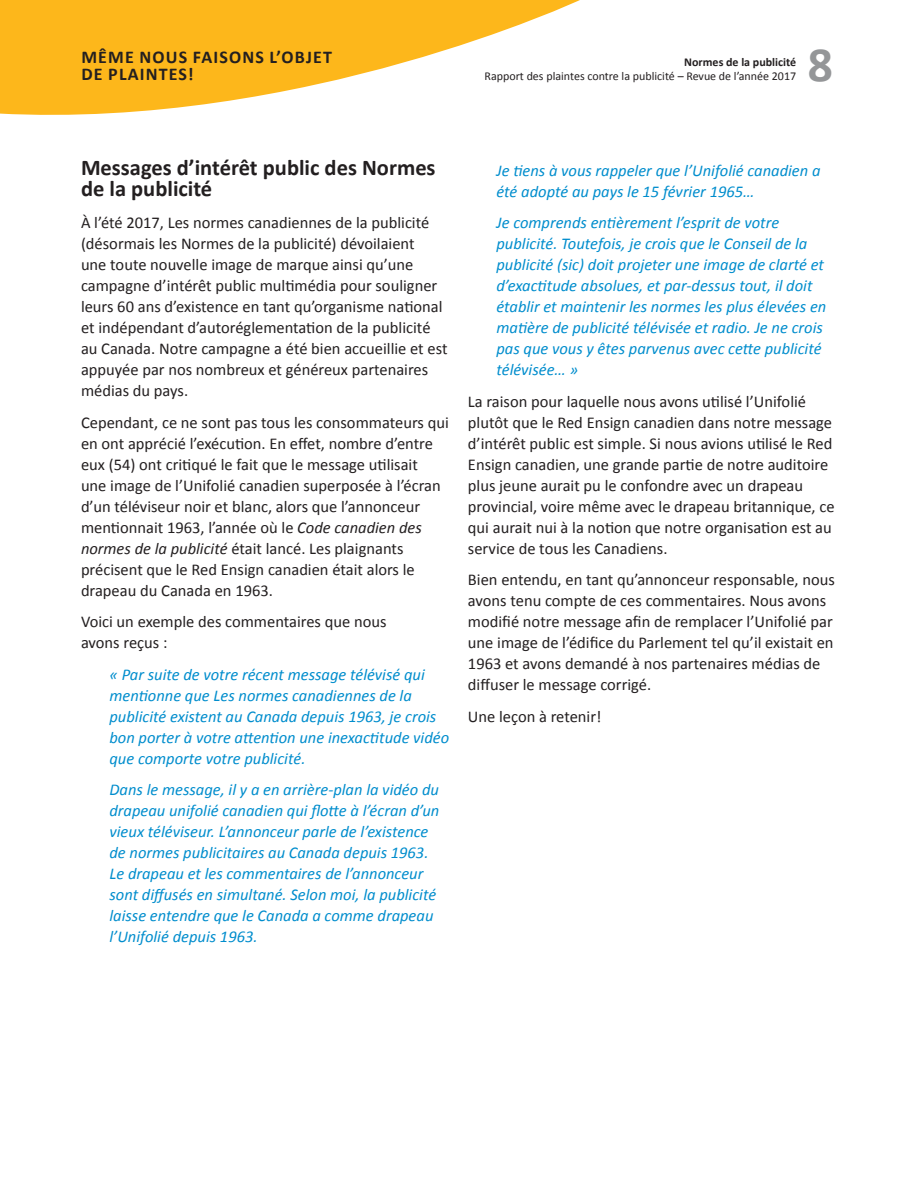
<style>
.page{position:relative;width:918px;height:1188px;background:#fff}
.page>*{position:absolute;margin:0;border:0;box-sizing:border-box;transform-origin:0 0}
.t1{font:700 49.5px "Calibri";color:#949698}
.t2{font:700 22.5px/21px "Calibri";color:#231f20}
.t3{font:700 18px/16.5px "Calibri";letter-spacing:.065em;color:#231f20}
.t4{font:16.5px/21px "Calibri";color:#231f20}
.t5{font:italic 16.5px/21px "Calibri";color:#008dcd}
.t6{font:12px "Calibri";color:#231f20}
.t7{font:700 12px "Calibri";color:#231f20}
.s1{font-style:italic}
</style>
<div class="page">
<svg style="left:0;top:0;width:580px;height:115px;fill:#fdb71b"></svg>
<p class="t3" style="left:81px;top:49px;width:252px">MÊME NOUS FAISONS L’OBJET<br>DE PLAINTES!</p>
<p class="t7" style="left:684px;top:55px;width:113px">Normes de la publicité</p>
<p class="t6" style="left:485px;top:68px;width:313px">Rapport des plaintes contre la publicité – Revue de l’année 2017</p>
<h1 class="t1" style="left:808px;top:33px;width:27px">8</h1>
<h2 class="t2" style="left:81px;top:158px;width:356px">Messages d’intérêt public des Normes de la publicité</h2>
<p class="t4" style="left:81px;top:212px;width:368px">À l’été 2017, Les normes canadiennes de la publicité (désormais les Normes de la publicité) dévoilaient<br>une toute nouvelle image de marque ainsi qu’une campagne d’intérêt public multimédia pour souligner leurs 60 ans d’existence en tant qu’organisme national et indépendant d’autoréglementation de la publicité au Canada. Notre campagne a été bien accueillie et est appuyée par nos nombreux et généreux partenaires médias du pays.</p>
<p class="t4" style="left:81px;top:412px;width:369px">Cependant, ce ne sont pas tous les consommateurs qui en ont apprécié l’exécution. En effet, nombre d’entre eux (54) ont critiqué le fait que le message utilisait<br>une image de l’Unifolié canadien superposée à l’écran d’un téléviseur noir et blanc, alors que l’annonceur mentionnait 1963, l’année où le <span class="s1">Code canadien des normes de la publicité</span> était lancé. Les plaignants précisent que le Red Ensign canadien était alors le drapeau du Canada en 1963.</p>
<p class="t4" style="left:81px;top:611px;width:307px">Voici un exemple des commentaires que nous avons reçus :</p>
<p class="t5" style="left:109px;top:663px;width:341px">« Par suite de votre récent message télévisé qui mentionne que Les normes canadiennes de la publicité existent au Canada depuis 1963, je crois bon porter à votre attention une inexactitude vidéo que comporte votre publicité.</p>
<p class="t5" style="left:109px;top:778px;width:331px">Dans le message, il y a en arrière-plan la vidéo du drapeau unifolié canadien qui flotte à l’écran d’un vieux téléviseur. L’annonceur parle de l’existence de normes publicitaires au Canada depuis 1963.<br>Le drapeau et les commentaires de l’annonceur sont diffusés en simultané. Selon moi, la publicité laisse entendre que le Canada a comme drapeau l’Unifolié depuis 1963.</p>
<p class="t5" style="left:496px;top:159px;width:326px">Je tiens à vous rappeler que l’Unifolié canadien a été adopté au pays le 15 février 1965…</p>
<p class="t5" style="left:496px;top:212px;width:331px">Je comprends entièrement l’esprit de votre publicité. Toutefois, je crois que le Conseil de la publicité (sic) doit projeter une image de clarté et d’exactitude absolues, et par-dessus tout, il doit établir et maintenir les normes les plus élevées en matière de publicité télévisée et radio. Je ne crois pas que vous y êtes parvenus avec cette publicité télévisée… »</p>
<p class="t4" style="left:468px;top:391px;width:368px">La raison pour laquelle nous avons utilisé l’Unifolié plutôt que le Red Ensign canadien dans notre message d’intérêt public est simple. Si nous avions utilisé le Red Ensign canadien, une grande partie de notre auditoire plus jeune aurait pu le confondre avec un drapeau provincial, voire même avec le drapeau britannique, ce qui aurait nui à la notion que notre organisation est au service de tous les Canadiens.</p>
<p class="t4" style="left:468px;top:569px;width:368px">Bien entendu, en tant qu’annonceur responsable, nous avons tenu compte de ces commentaires. Nous avons modifié notre message afin de remplacer l’Unifolié par une image de l’édifice du Parlement tel qu’il existait en 1963 et avons demandé à nos partenaires médias de diffuser le message corrigé.</p>
<p class="t4" style="left:468px;top:706px;width:135px">Une leçon à retenir!</p>
</div>
